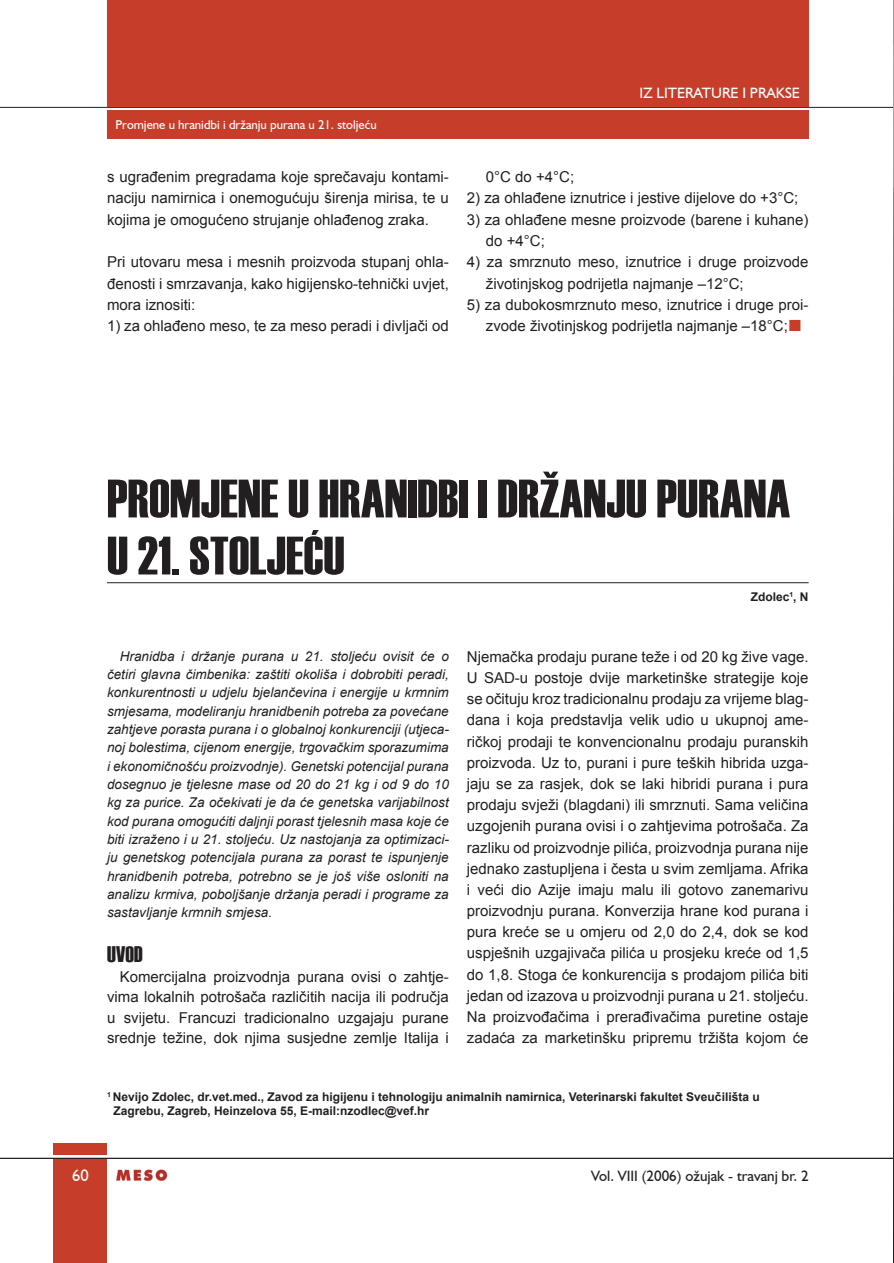
<style>
.page{position:relative;width:894px;height:1263px;background:#fff}
.page>*{position:absolute;margin:0;border:0;box-sizing:border-box;transform-origin:0 0}
.t1{font:54px/57px "Haettenschweiler";color:#231f20}
.t2{font:22.5px "Haettenschweiler";color:#231f20}
.t3{font:16.5px "Humanist 521 BT";color:#fff}
.t4{font:15px/21.1px "Arial";color:#231f20;text-align:justify}
.t5{font:15px "Humanist 521 BT";color:#231f20}
.t6{font:15px "Humanist 521 BT";color:#fff}
.t7{font:italic 13.5px/18.3px "Arial";color:#231f20;text-align:justify}
.t8{font:12.75px "Humanist 521 BT";color:#fff}
.t9{font:700 12px/14.4px "Arial";color:#231f20}
.s1{font-size:24px;color:#c63e2a}
</style>
<div class="page">
<svg style="left:116px;top:1169px;width:51px;height:11px"></svg>
<div style="left:54px;top:1157px;width:53px;height:105px;background:#c63e2a"></div>
<div style="left:54px;top:1143px;width:53px;height:11px;background:#c63e2a"></div>
<hr style="left:0;top:107px;width:894px;height:1px;background:#231f20">
<div style="left:107px;top:0;width:702px;height:107px;background:#c63e2a"></div>
<img style="left:893px;top:2px;width:1px;height:1260px">
<hr style="left:107px;top:582px;width:702px;height:1px;background:#231f20">
<hr style="left:0;top:1157px;width:894px;height:1px;background:#231f20">
<div style="left:107px;top:110px;width:702px;height:29px;background:#c63e2a"></div>
<p class="t8" style="left:116px;top:117px;width:263px">Promjene u hranidbi i držanju purana u 21. stoljeću</p>
<p class="t4" style="left:107px;top:166px;width:343px">s ugrađenim pregradama koje sprečavaju kontami&shy;naciju namirnica i onemogućuju širenja mirisa, te u kojima je omogućeno strujanje ohlađenog zraka.</p>
<p class="t4" style="left:107px;top:251px;width:343px">Pri utovaru mesa i mesnih proizvoda stupanj ohla&shy;đenosti i smrzavanja, kako higijensko-tehnički uvjet, mora iznositi:</p>
<p class="t4" style="left:107px;top:315px;width:343px">1) za ohlađeno meso, te za meso peradi i divljači od</p>
<p class="t6" style="left:639px;top:83px;width:162px">IZ LITERATURE I PRAKSE</p>
<p class="t4" style="left:486px;top:166px;width:90px">0°C do +4°C;</p>
<p class="t4" style="left:467px;top:187px;width:333px">2) za ohlađene iznutrice i jestive dijelove do +3°C;</p>
<p class="t4" style="left:486px;top:209px;width:324px;text-indent:-19px">3) za ohlađene mesne proizvode (barene i kuhane) do +4°C;</p>
<p class="t4" style="left:486px;top:251px;width:324px;text-indent:-19px">4) za smrznuto meso, iznutrice i druge proizvode životinjskog podrijetla najmanje –12°C;</p>
<p class="t4" style="left:486px;top:294px;width:324px;text-indent:-19px">5) za dubokosmrznuto meso, iznutrice i druge proi&shy;zvode životinjskog podrijetla najmanje –18°C;<span class="s1">■</span></p>
<h1 class="t1" style="left:107px;top:470px;width:685px">PROMJENE U HRANIDBI I DRŽANJU PURANA<br>U 21. STOLJEĆU</h1>
<p class="t9" style="left:751px;top:590px;width:59px">Zdolec<sup>1</sup>, N</p>
<p class="t7" style="left:107px;top:647px;width:343px;text-indent:13px">Hranidba i držanje purana u 21. stoljeću ovisit će o četiri glavna čimbenika: zaštiti okoliša i dobrobiti peradi, konkurentnosti u udjelu bjelančevina i energije u krmnim smjesama, modeliranju hranidbenih potreba za povećane zahtjeve porasta purana i o globalnoj konkurenciji (utjeca&shy;noj bolestima, cijenom energije, trgovačkim sporazumima i ekonomičnošću proizvodnje). Genetski potencijal purana dosegnuo je tjelesne mase od 20 do 21 kg i od 9 do 10 kg za purice. Za očekivati je da će genetska varijabilnost kod purana omogućiti daljnji porast tjelesnih masa koje će biti izraženo i u 21. stoljeću. Uz nastojanja za optimizaci&shy;ju genetskog potencijala purana za porast te ispunjenje hranidbenih potreba, potrebno se je još više osloniti na analizu krmiva, poboljšanje držanja peradi i programe za sastavljanje krmnih smjesa.</p>
<h2 class="t2" style="left:107px;top:938px;width:37px">UVOD</h2>
<p class="t4" style="left:107px;top:966px;width:343px;line-height:20.4px;text-indent:13px">Komercijalna proizvodnja purana ovisi o zahtje&shy;vima lokalnih potrošača različitih nacija ili područja u svijetu. Francuzi tradicionalno uzgajaju purane srednje težine, dok njima susjedne zemlje Italija i</p>
<p class="t4" style="left:467px;top:646px;width:343px">Njemačka prodaju purane teže i od 20 kg žive vage.<br>U SAD-u postoje dvije marketinške strategije koje se očituju kroz tradicionalnu prodaju za vrijeme blag&shy;dana i koja predstavlja velik udio u ukupnoj ame&shy;ričkoj prodaji te konvencionalnu prodaju puranskih proizvoda. Uz to, purani i pure teških hibrida uzga&shy;jaju se za rasjek, dok se laki hibridi purana i pura prodaju svježi (blagdani) ili smrznuti. Sama veličina uzgojenih purana ovisi i o zahtjevima potrošača. Za razliku od proizvodnje pilića, proizvodnja purana nije jednako zastupljena i česta u svim zemljama. Afrika i veći dio Azije imaju malu ili gotovo zanemarivu proizvodnju purana. Konverzija hrane kod purana i pura kreće se u omjeru od 2,0 do 2,4, dok se kod uspješnih uzgajivača pilića u prosjeku kreće od 1,5 do 1,8. Stoga će konkurencija s prodajom pilića biti jedan od izazova u proizvodnji purana u 21. stoljeću.<br>Na proizvođačima i prerađivačima puretine ostaje zadaća za marketinšku pripremu tržišta kojom će</p>
<p class="t9" style="left:113px;top:1089px;width:648px;text-indent:-6px"><sup>1</sup> Nevijo Zdolec, dr.vet.med., Zavod za higijenu i tehnologiju animalnih namirnica, Veterinarski fakultet Sveučilišta u<br>Zagrebu, Zagreb, Heinzelova 55, E-mail:nzodlec@vef.hr</p>
<p class="t3" style="left:72px;top:1165px;width:18px">60</p>
<p class="t5" style="left:591px;top:1166px;width:219px">Vol. VIII (2006) ožujak - travanj br. 2</p>
</div>
